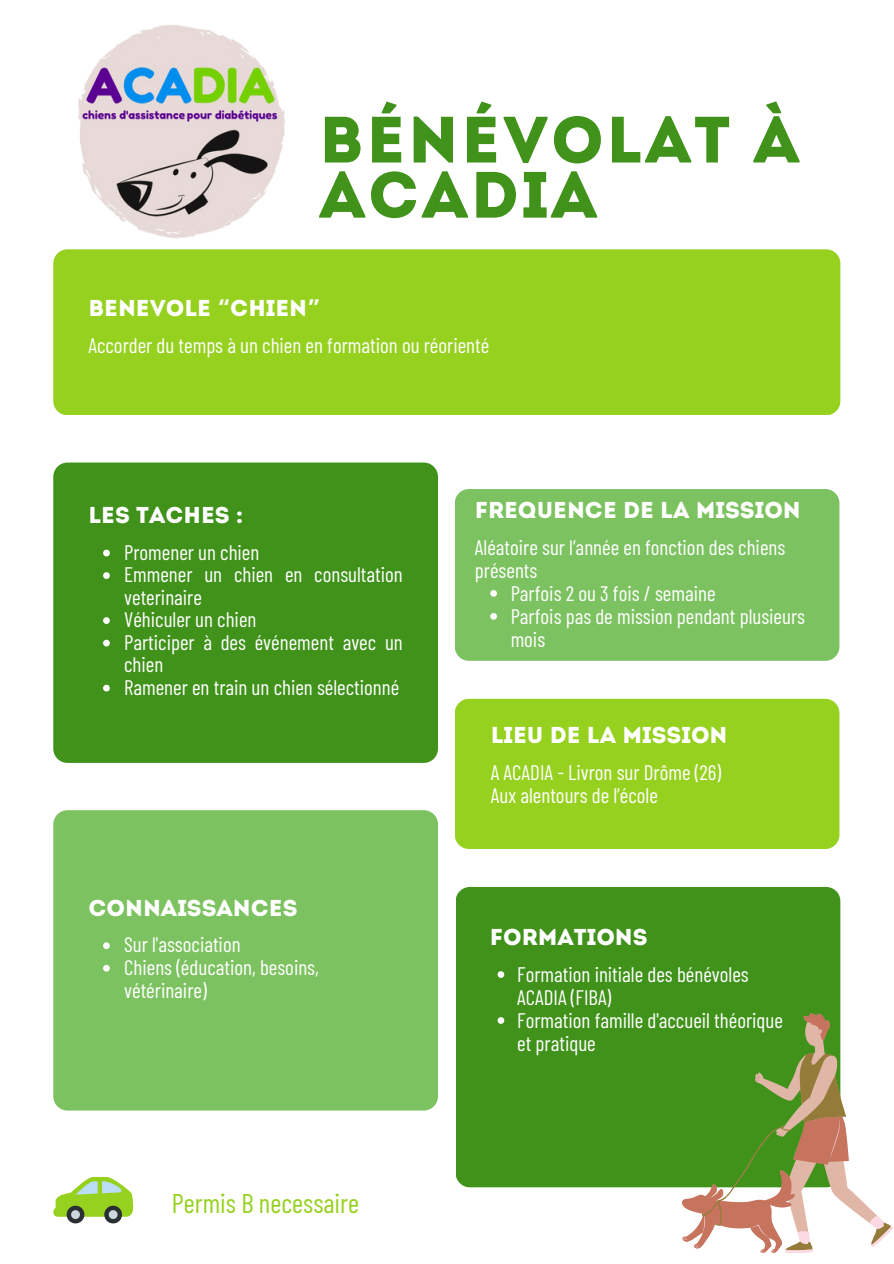
<style>
.page{position:relative;width:894px;height:1264px;background:#fff}
.page>*{position:absolute;margin:0;border:0;box-sizing:border-box;transform-origin:0 0}
.t1{font:65.25px/55.2px "Intro";letter-spacing:.035em;color:#40921a}
.t2{font:27px "Barlow Condensed";color:#96d11f}
.t3{font:22.95px "Intro";color:#fff}
.t4{font:21px/23px "Barlow Condensed";color:#fff}
.s1{font-family:"Noto Sans Gurmukhi";font-weight:700}
</style>
<div class="page">
<div style="left:53px;top:249px;width:787px;height:166px;background:#96d11f;border-radius:14px"></div>
<div style="left:53px;top:462px;width:385px;height:301px;background:#40921a;border-radius:14px"></div>
<div style="left:53px;top:810px;width:385px;height:300px;background:#7dc261;border-radius:14px"></div>
<div style="left:454px;top:489px;width:385px;height:172px;background:#7dc261;border-radius:14px"></div>
<div style="left:455px;top:887px;width:385px;height:300px;background:#40921a;border-radius:14px"></div>
<img style="left:78px;top:25px;width:207px;height:214px">
<div style="left:454px;top:698px;width:385px;height:151px;background:#96d11f;border-radius:14px"></div>
<svg style="left:807px;top:1013px;width:69px;height:210px"></svg>
<svg style="left:803px;top:1013px;width:27px;height:27px"></svg>
<svg style="left:869px;top:1215px;width:23px;height:32px"></svg>
<svg style="left:681px;top:1052px;width:167px;height:200px"></svg>
<svg style="left:103px;top:549px;width:7px;height:7px"></svg>
<svg style="left:103px;top:572px;width:7px;height:7px"></svg>
<svg style="left:103px;top:617px;width:7px;height:7px"></svg>
<svg style="left:103px;top:639px;width:7px;height:7px"></svg>
<svg style="left:103px;top:684px;width:7px;height:7px"></svg>
<svg style="left:103px;top:942px;width:7px;height:7px"></svg>
<svg style="left:103px;top:964px;width:7px;height:7px"></svg>
<svg style="left:490px;top:590px;width:7px;height:6px"></svg>
<svg style="left:490px;top:613px;width:7px;height:6px"></svg>
<svg style="left:497px;top:971px;width:7px;height:6px"></svg>
<svg style="left:497px;top:1017px;width:7px;height:6px"></svg>
<svg style="left:53px;top:1177px;width:80px;height:46px"></svg>
<p class="t1" style="left:319px;top:119px;width:482px">BÉNÉVOLAT À<br>ACADIA</p>
<h1 class="t3" style="left:88px;top:298px;width:233px">BENEVOLE <span class="s1">“</span>CHIEN<span class="s1">”</span></h1>
<p class="t4" style="left:88px;top:333px;width:402px">Accorder du temps à un chien en formation ou réorienté</p>
<p class="t3" style="left:88px;top:506px;width:156px">LES TACHES :</p>
<p class="t4" style="left:124px;top:540px;width:137px">Promener un chien</p>
<p class="t4" style="left:124px;top:562px;width:280px;line-height:22.5px">Emmener un chien en consultation veterinaire</p>
<p class="t4" style="left:124px;top:607px;width:134px">Véhiculer un chien</p>
<p class="t4" style="left:124px;top:630px;width:280px;line-height:22.5px">Participer à des événement avec un chien</p>
<p class="t4" style="left:124px;top:675px;width:276px">Ramener en train un chien sélectionné</p>
<p class="t3" style="left:88px;top:898px;width:211px">CONNAISSANCES</p>
<p class="t4" style="left:124px;top:932px;width:118px">Sur l'association</p>
<p class="t4" style="left:124px;top:955px;width:196px;line-height:22.5px">Chiens (éducation, besoins, vétérinaire)</p>
<p class="t2" style="left:172px;top:1185px;width:189px">Permis B necessaire</p>
<p class="t3" style="left:475px;top:500px;width:327px">FREQUENCE DE LA MISSION</p>
<p class="t4" style="left:475px;top:534px;width:312px">Aléatoire sur l’année en fonction des chiens présents</p>
<h2 class="t4" style="left:510px;top:580px;width:206px">Parfois 2 ou 3 fois / semaine</h2>
<h3 class="t4" style="left:510px;top:603px;width:296px">Parfois pas de mission pendant plusieurs mois</h3>
<p class="t3" style="left:490px;top:726px;width:238px">LIEU DE LA MISSION</p>
<p class="t4" style="left:490px;top:760px;width:232px">A ACADIA - Livron sur Drôme (26)</p>
<p class="t4" style="left:490px;top:783px;width:168px">Aux alentours de l’école</p>
<p class="t3" style="left:490px;top:927px;width:159px">FORMATIONS</p>
<p class="t4" style="left:517px;top:961px;width:233px">Formation initiale des bénévoles<br>ACADIA (FIBA)</p>
<p class="t4" style="left:517px;top:1007px;width:267px">Formation famille d'accueil théorique et pratique</p>
</div>
